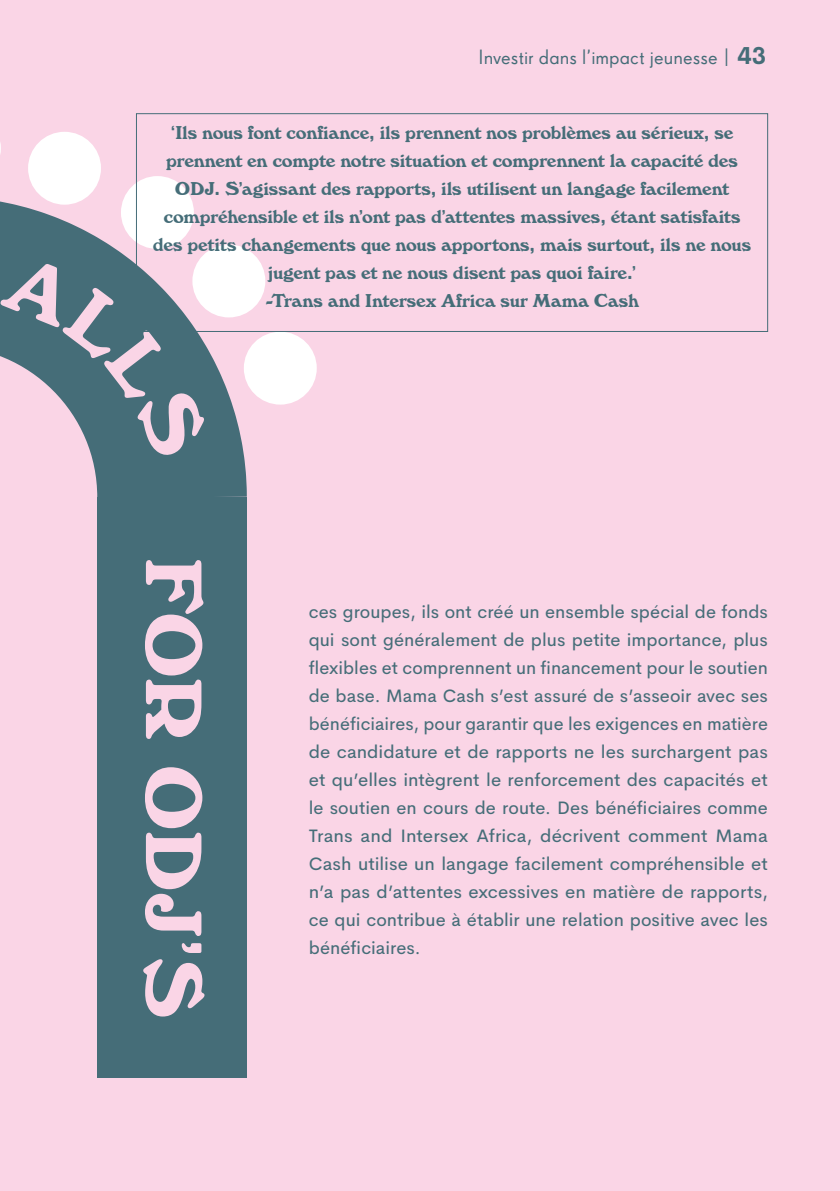
<style>
.page{position:relative;width:840px;height:1191px;background:#fff}
.page>*{position:absolute;margin:0;border:0;box-sizing:border-box;transform-origin:0 0}
.t1{font:78px "Windsor BT";color:#fad5e6}
.t2{font:20px "Super Grotesk Pro";color:#456d78}
.t3{font:18px/28px "Cerebri Sans";color:#456d78;text-align:justify}
.t4{font:18px/28px "Windsor BT";letter-spacing:-.01em;color:#456d78;text-align:center}
.s1{font-family:"Cerebri Sans";font-weight:700;font-size:24px}
</style>
<div class="page">
<div style="left:0;top:0;width:839px;height:1191px;background:#fad5e6"></div>
<svg style="left:0;top:132px;width:317px;height:365px"></svg>
<div style="left:28px;top:132px;width:73px;height:73px;background:#fff;border-radius:50%"></div>
<div style="left:121px;top:176px;width:73px;height:73px;background:#fff;border-radius:50%"></div>
<div style="left:192px;top:244px;width:73px;height:73px;background:#fff;border-radius:50%"></div>
<div style="left:244px;top:332px;width:72px;height:72px;background:#fff;border-radius:50%"></div>
<div style="left:97px;top:497px;width:150px;height:580px;background:#456d78"></div>
<div style="left:136px;top:113px;width:631px;height:219px;border:1px solid #456d78"></div>
<svg style="left:0;top:253px;width:211px;height:208px"></svg>
<p class="t2" style="left:478px;top:46px;width:289px">Investir dans l’impact jeunesse | <span class="s1">43</span></p>
<p class="t4" style="left:153px;top:119px;width:599px">‘Ils nous font confiance, ils prennent nos problèmes au sérieux, se prennent en compte notre situation et comprennent la capacité des ODJ. S’agissant des rapports, ils utilisent un langage facilement compréhensible et ils n’ont pas d’attentes massives, étant satisfaits des petits changements que nous apportons, mais surtout, ils ne nous jugent pas et ne nous disent pas quoi faire.’<br>-Trans and Intersex Africa sur Mama Cash</p>
<h1 class="t1" style="left:219px;top:558px;width:463px;rotate:90deg">FOR ODJ’S</h1>
<p class="t3" style="left:308px;top:596px;width:460px">ces groupes, ils ont créé un ensemble spécial de fonds qui sont généralement de plus petite importance, plus flexibles et comprennent un financement pour le soutien de base. Mama Cash s’est assuré de s’asseoir avec ses bénéficiaires, pour garantir que les exigences en matière de candidature et de rapports ne les surchargent pas et qu’elles intègrent le renforcement des capacités et le soutien en cours de route. Des bénéficiaires comme Trans and Intersex Africa, décrivent comment Mama Cash utilise un langage facilement compréhensible et n’a pas d’attentes excessives en matière de rapports, ce qui contribue à établir une relation positive avec les bénéficiaires.</p>
</div>
